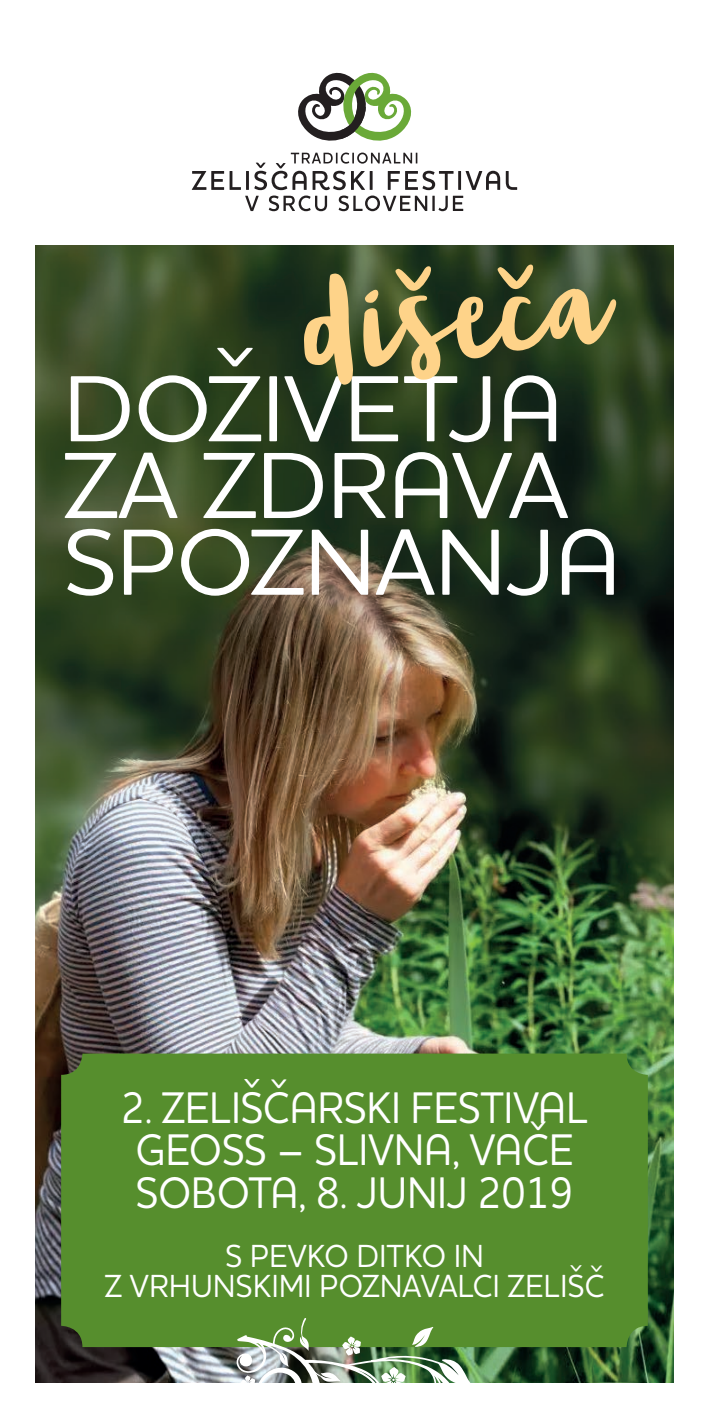
<style>
.page{position:relative;width:709px;height:1418px;background:#fff}
.page>*{position:absolute;margin:0;border:0;box-sizing:border-box;transform-origin:0 0}
.t1{font:112.25px "Blog Script";color:#fed389}
.t2{font:500 95.5px/76.8px "Houschka Pro";color:#fff}
.t3{font:500 45px/42.5px "Houschka Pro";letter-spacing:.005em;color:#fff;text-align:center;scale:.9 1}
.t4{font:500 32.5px/30px "Houschka Pro";letter-spacing:.015em;color:#fff;text-align:center;scale:.93 1}
</style>
<div class="page">
<img style="left:35px;top:245px;width:638px;height:1137px">
<div style="left:61px;top:1053px;width:587px;height:293px;background:#568e2d;border-radius:21px"></div>
<img style="left:234px;top:1318px;width:238px;height:65px">
<svg style="left:192px;top:152px;width:325px;height:59px"></svg>
<svg style="left:298px;top:72px;width:114px;height:69px"></svg>
<h1 class="t1" style="left:296px;top:264px;width:307px;rotate:-5deg">dišeča</h1>
<h2 class="t2" style="left:64px;top:368px;width:559px">DOŽIVETJA<br>ZA ZDRAVA<br>SPOZNANJA</h2>
<p class="t3" style="left:121px;top:1084px;width:520px">2. ZELIŠČARSKI FESTIVAL<br>GEOSS – SLIVNA, VAČE<br>SOBOTA, 8. JUNIJ 2019</p>
<p class="t4" style="left:105px;top:1239px;width:539px">S PEVKO DITKO IN<br>Z VRHUNSKIMI POZNAVALCI ZELIŠČ</p>
</div>
